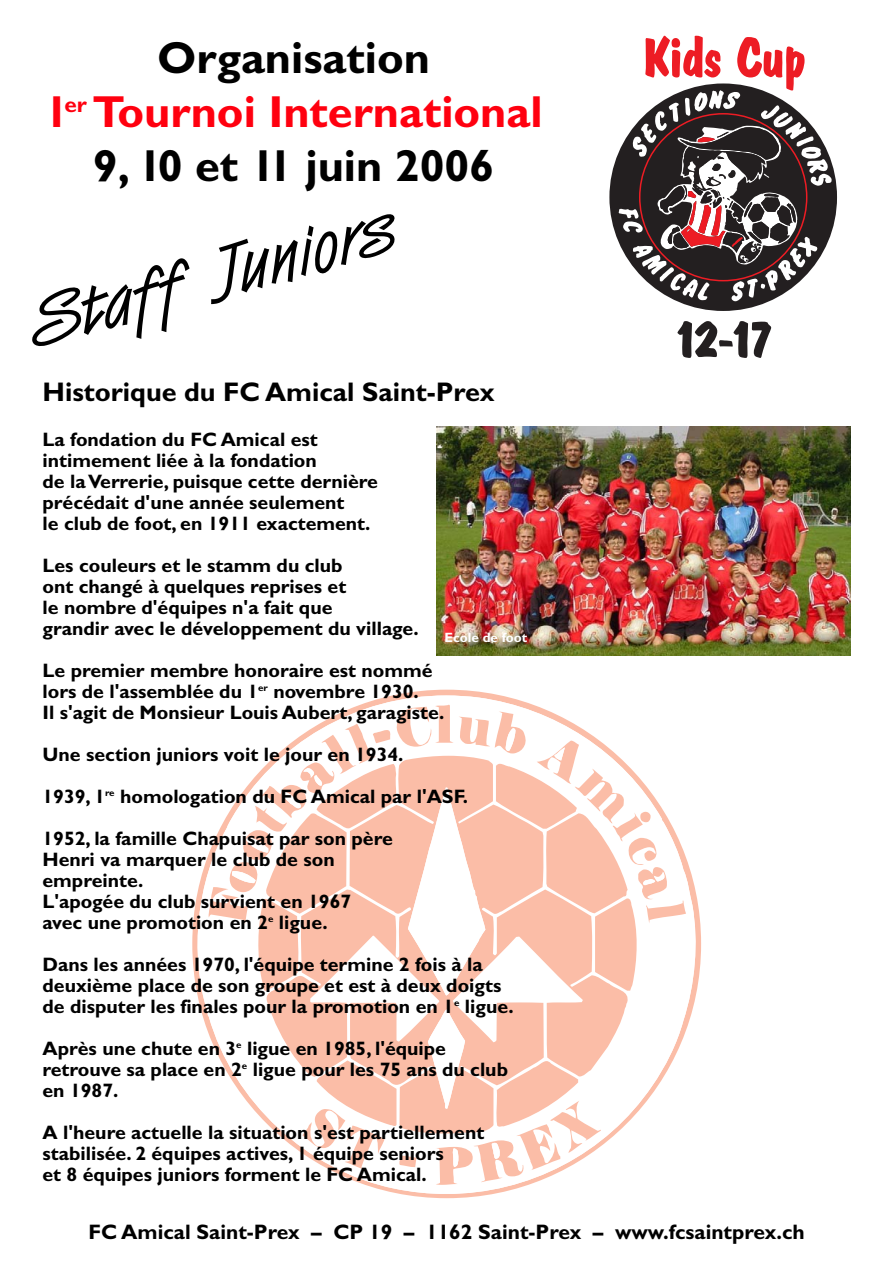
<style>
.page{position:relative;width:893px;height:1263px;background:#fff}
.page>*{position:absolute;margin:0;border:0;box-sizing:border-box;transform-origin:0 0}
.t1{font:72px "Van Dijk D";color:#000}
.t2{font:700 55.2px "Dom Casual";letter-spacing:-.05em;color:#ed1c24}
.t3{font:700 55.2px "Dom Casual";color:#231f20}
.t4{font:700 45px/54px "Gill Sans";color:#000;text-align:center}
.t5{font:700 27px "Gill Sans";color:#000}
.t6{font:700 21px "Gill Sans";color:#000}
.t7{font:700 19.5px/21px "Gill Sans";color:#000}
.t8{font:700 13.5px "Gill Sans";color:#fff}
.s1{color:#ff000f}
</style>
<div class="page">
<svg style="left:192px;top:695px;width:507px;height:499px"></svg>
<svg style="left:262px;top:995px;width:368px;height:139px;fill:#fbbda7"></svg>
<svg style="left:208px;top:705px;width:478px;height:290px"></svg>
<svg style="left:428px;top:1010px;width:173px;height:175px"></svg>
<svg style="left:302px;top:1060px;width:115px;height:110px"></svg>
<div style="left:609px;top:83px;width:228px;height:228px;background:#231f20;border-radius:50%"></div>
<svg style="left:618px;top:90px;width:213px;height:212px"></svg>
<img style="left:436px;top:426px;width:414px;height:230px">
<h3 class="t4" style="left:44px;top:36px;width:499px">Organisation<br><span class="s1">1</span><sup>er</sup> <span class="s1">Tournoi International<br></span>9, 10 et 11 juin 2006</h3>
<h2 class="t2" style="left:641px;top:36px;width:167px">Kids Cup</h2>
<h1 class="t1" style="left:24px;top:297px;width:377px;rotate:-15deg">Staff Juniors</h1>
<h3 class="t5" style="left:43px;top:383px;width:453px">Historique du FC Amical Saint-Prex</h3>
<p class="t7" style="left:43px;top:431px;width:337px">La fondation du FC Amical est intimement liée à la fondation<br>de la Verrerie, puisque cette dernière précédait d'une année seulement<br>le club de foot, en 1911 exactement.</p>
<p class="t7" style="left:43px;top:557px;width:378px">Les couleurs et le stamm du club<br>ont changé à quelques reprises et<br>le nombre d'équipes n'a fait que<br>grandir avec le développement du village.</p>
<p class="t7" style="left:43px;top:662px;width:403px">Le premier membre honoraire est nommé lors de l'assemblée du 1<sup>er</sup> novembre 1930.<br>Il s'agit de Monsieur Louis Aubert, garagiste.</p>
<p class="t7" style="left:43px;top:736px;width:427px;line-height:42px">Une section juniors voit le jour en 1934.<br>1939, 1<sup>re</sup> homologation du FC Amical par l'ASF.<br>1952, la famille Chapuisat par son père</p>
<p class="t7" style="left:43px;top:851px;width:310px">Henri va marquer le club de son empreinte.<br>L'apogée du club survient en 1967 avec une promotion en 2<sup>e</sup> ligue.</p>
<p class="t7" style="left:43px;top:956px;width:473px">Dans les années 1970, l'équipe termine 2 fois à la deuxième place de son groupe et est à deux doigts de disputer les finales pour la promotion en 1<sup>e</sup> ligue.</p>
<p class="t7" style="left:43px;top:1040px;width:467px">Après une chute en 3<sup>e</sup> ligue en 1985, l'équipe retrouve sa place en 2<sup>e</sup> ligue pour les 75 ans du club en 1987.</p>
<p class="t7" style="left:43px;top:1124px;width:443px">A l'heure actuelle la situation s'est partiellement stabilisée. 2 équipes actives, 1 équipe seniors<br>et 8 équipes juniors forment le FC Amical.</p>
<p class="t8" style="left:444px;top:633px;width:84px">Ecole de foot</p>
<h2 class="t3" style="left:676px;top:316px;width:98px">12-17</h2>
<p class="t6" style="left:89px;top:1225px;width:717px">FC Amical Saint-Prex – CP 19 – 1162 Saint-Prex – www.fcsaintprex.ch</p>
</div>
